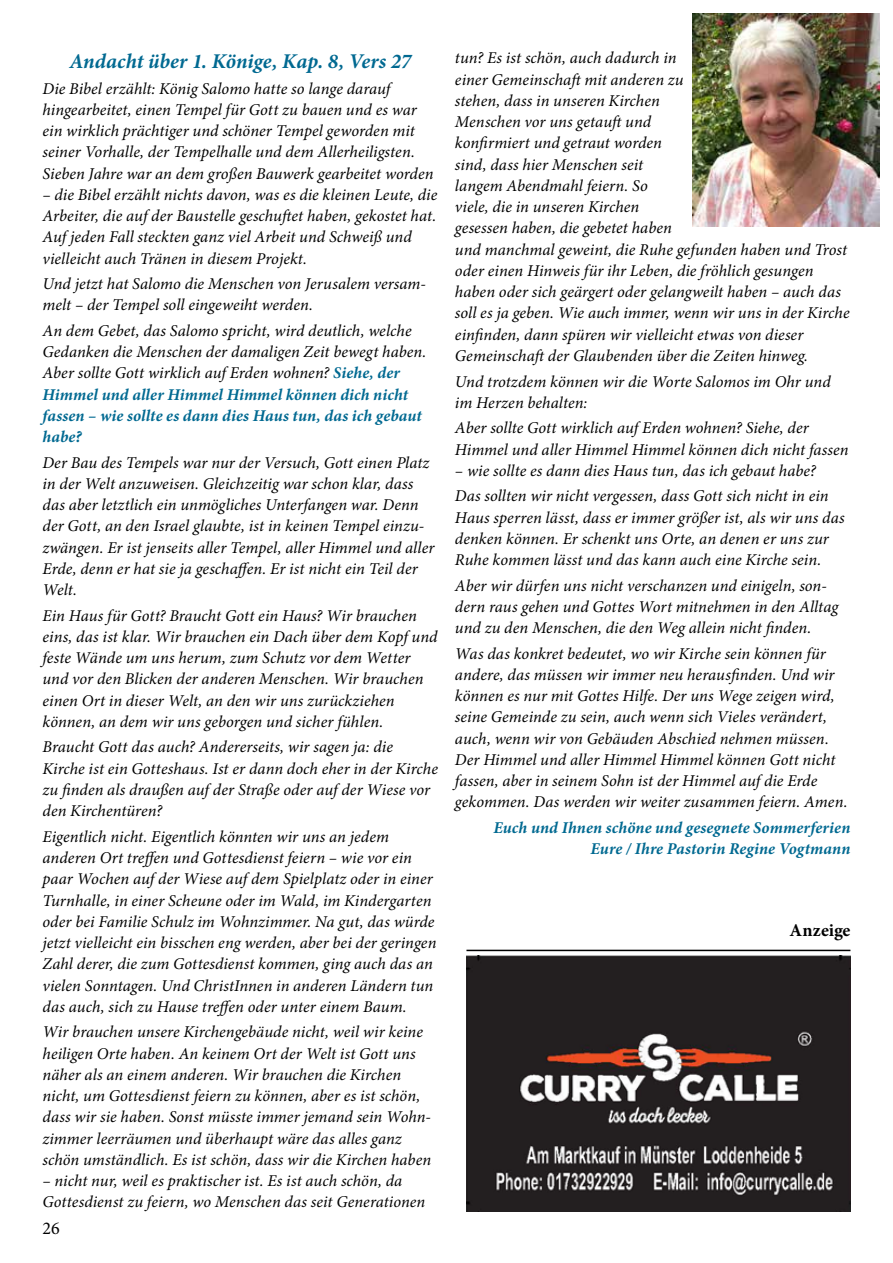
<style>
.page{position:relative;width:893px;height:1263px;background:#fff}
.page>*{position:absolute;margin:0;border:0;box-sizing:border-box;transform-origin:0 0}
.t1{font:italic 700 21px "Minion Pro";color:#006991}
.t2{font:700 18px "Minion Pro";letter-spacing:.005em;color:#000}
.t3{font:18px "Minion Pro";color:#000}
.t4{font:italic 16.5px/21.3px "Minion Pro";color:#000}
.t5{font:italic 700 16.5px/21.3px "Minion Pro";letter-spacing:.005em;color:#006991;text-align:right}
.s1{font-weight:700;color:#006991}
</style>
<div class="page">
<img style="left:692px;top:14px;width:187px;height:212px">
<hr style="left:466px;top:950px;width:384px;height:1px;background:#000">
<img style="left:466px;top:956px;width:384px;height:256px">
<p class="t1" style="left:69px;top:46px;width:343px">Andacht über 1. Könige, Kap. 8, Vers 27</p>
<p class="t4" style="left:43px;top:78px;width:392px">Die Bibel erzählt: König Salomo hatte so lange darauf hingearbeitet, einen Tempel für Gott zu bauen und es war ein wirklich prächtiger und schöner Tempel geworden mit seiner Vorhalle, der Tempelhalle und dem Allerheiligsten.<br>Sieben Jahre war an dem großen Bauwerk gearbeitet worden</p>
<p class="t4" style="left:43px;top:184px;width:396px">– die Bibel erzählt nichts davon, was es die kleinen Leute, die Arbeiter, die auf der Baustelle geschuftet haben, gekostet hat.<br>Auf jeden Fall steckten ganz viel Arbeit und Schweiß und vielleicht auch Tränen in diesem Projekt.</p>
<p class="t4" style="left:43px;top:273px;width:385px">Und jetzt hat Salomo die Menschen von Jerusalem versam&shy;melt – der Tempel soll eingeweiht werden.</p>
<p class="t4" style="left:43px;top:320px;width:385px">An dem Gebet, das Salomo spricht, wird deutlich, welche Gedanken die Menschen der damaligen Zeit bewegt haben.<br>Aber sollte Gott wirklich auf Erden wohnen? <span class="s1">Siehe, der Himmel und aller Himmel Himmel können dich nicht fassen – wie sollte es dann dies Haus tun, das ich gebaut habe?</span></p>
<p class="t4" style="left:43px;top:452px;width:394px">Der Bau des Tempels war nur der Versuch, Gott einen Platz in der Welt anzuweisen. Gleichzeitig war schon klar, dass das aber letztlich ein unmögliches Unterfangen war. Denn der Gott, an den Israel glaubte, ist in keinen Tempel einzu&shy;zwängen. Er ist jenseits aller Tempel, aller Himmel und aller Erde, denn er hat sie ja geschaffen. Er ist nicht ein Teil der Welt.</p>
<p class="t4" style="left:43px;top:605px;width:397px">Ein Haus für Gott? Braucht Gott ein Haus? Wir brauchen eins, das ist klar. Wir brauchen ein Dach über dem Kopf und feste Wände um uns herum, zum Schutz vor dem Wetter und vor den Blicken der anderen Menschen. Wir brauchen einen Ort in dieser Welt, an den wir uns zurückziehen können, an dem wir uns geborgen und sicher fühlen.</p>
<p class="t4" style="left:43px;top:736px;width:397px">Braucht Gott das auch? Andererseits, wir sagen ja: die Kirche ist ein Gotteshaus. Ist er dann doch eher in der Kirche zu finden als draußen auf der Straße oder auf der Wiese vor den Kirchentüren?</p>
<p class="t4" style="left:43px;top:826px;width:395px">Eigentlich nicht. Eigentlich könnten wir uns an jedem anderen Ort treffen und Gottesdienst feiern – wie vor ein paar Wochen auf der Wiese auf dem Spielplatz oder in einer Turnhalle, in einer Scheune oder im Wald, im Kindergarten oder bei Familie Schulz im Wohnzimmer. Na gut, das würde jetzt vielleicht ein bisschen eng werden, aber bei der geringen Zahl derer, die zum Gottesdienst kommen, ging auch das an vielen Sonntagen. Und ChristInnen in anderen Ländern tun das auch, sich zu Hause treffen oder unter einem Baum.</p>
<p class="t4" style="left:43px;top:1021px;width:390px">Wir brauchen unsere Kirchengebäude nicht, weil wir keine heiligen Orte haben. An keinem Ort der Welt ist Gott uns näher als an einem anderen. Wir brauchen die Kirchen nicht, um Gottesdienst feiern zu können, aber es ist schön, dass wir sie haben. Sonst müsste immer jemand sein Wohn&shy;zimmer leerräumen und überhaupt wäre das alles ganz schön umständlich. Es ist schön, dass wir die Kirchen haben</p>
<p class="t4" style="left:43px;top:1170px;width:384px">– nicht nur, weil es praktischer ist. Es ist auch schön, da<br>Gottesdienst zu feiern, wo Menschen das seit Generationen</p>
<p class="t3" style="left:43px;top:1216px;width:19px">26</p>
<p class="t4" style="left:455px;top:47px;width:396px">tun? Es ist schön, auch dadurch in<br>einer Gemeinschaft mit anderen zu<br>stehen, dass in unseren Kirchen<br>Menschen vor uns getauft und<br>konfirmiert und getraut worden<br>sind, dass hier Menschen seit<br>langem Abendmahl feiern. So<br>viele, die in unseren Kirchen<br>gesessen haben, die gebetet haben<br>und manchmal geweint, die Ruhe gefunden haben und Trost oder einen Hinweis für ihr Leben, die fröhlich gesungen haben oder sich geärgert oder gelangweilt haben – auch das soll es ja geben. Wie auch immer, wenn wir uns in der Kirche einfinden, dann spüren wir vielleicht etwas von dieser Gemeinschaft der Glaubenden über die Zeiten hinweg.</p>
<p class="t4" style="left:455px;top:371px;width:377px">Und trotzdem können wir die Worte Salomos im Ohr und im Herzen behalten:</p>
<p class="t4" style="left:455px;top:417px;width:395px">Aber sollte Gott wirklich auf Erden wohnen? Siehe, der<br>Himmel und aller Himmel Himmel können dich nicht fassen</p>
<p class="t4" style="left:455px;top:458px;width:375px;line-height:25.5px">– wie sollte es dann dies Haus tun, das ich gebaut habe?<br>Das sollten wir nicht vergessen, dass Gott sich nicht in ein</p>
<p class="t4" style="left:455px;top:507px;width:391px">Haus sperren lässt, dass er immer größer ist, als wir uns das denken können. Er schenkt uns Orte, an denen er uns zur<br>Ruhe kommen lässt und das kann auch eine Kirche sein.</p>
<p class="t4" style="left:455px;top:575px;width:385px">Aber wir dürfen uns nicht verschanzen und einigeln, son&shy;dern raus gehen und Gottes Wort mitnehmen in den Alltag und zu den Menschen, die den Weg allein nicht finden.</p>
<p class="t4" style="left:455px;top:643px;width:394px">Was das konkret bedeutet, wo wir Kirche sein können für andere, das müssen wir immer neu herausfinden. Und wir können es nur mit Gottes Hilfe. Der uns Wege zeigen wird, seine Gemeinde zu sein, auch wenn sich Vieles verändert, auch, wenn wir von Gebäuden Abschied nehmen müssen.<br>Der Himmel und aller Himmel Himmel können Gott nicht fassen, aber in seinem Sohn ist der Himmel auf die Erde gekommen. Das werden wir weiter zusammen feiern. Amen.</p>
<p class="t5" style="left:493px;top:817px;width:359px">Euch und Ihnen schöne und gesegnete Sommerferien<br>Eure / Ihre Pastorin Regine Vogtmann</p>
<p class="t2" style="left:790px;top:917px;width:62px">Anzeige</p>
</div>
